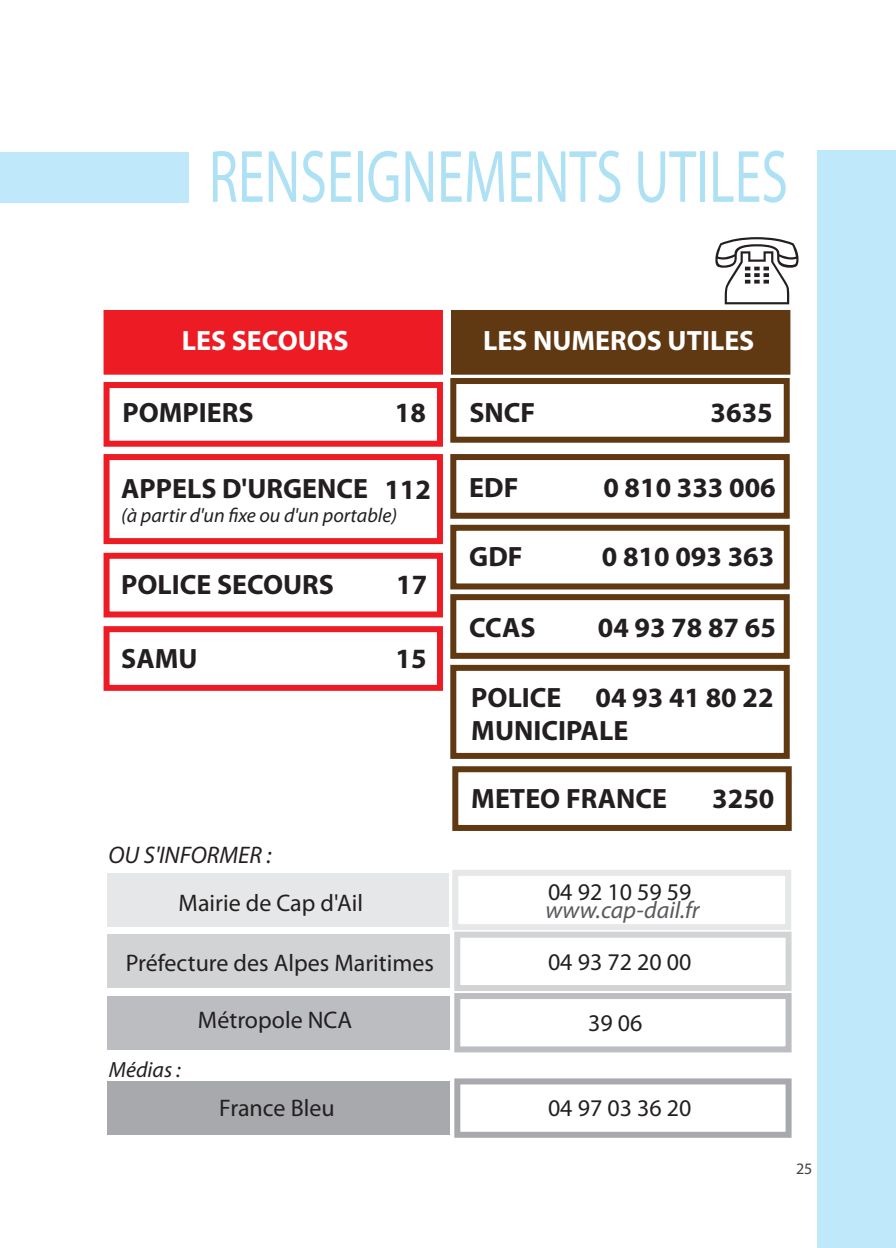
<style>
.page{position:relative;width:896px;height:1248px;background:#fff}
.page>*{position:absolute;margin:0;border:0;box-sizing:border-box;transform-origin:0 0}
.t1{font:74.8px "Myriad Pro";color:#aee1f3;scale:.72 1}
.t2{font:700 28px/33.6px "Myriad Pro";color:#231f20}
.t3{font:700 28px "Myriad Pro";color:#fff}
.t4{font:24px "Myriad Pro";color:#231f20}
.t5{font:italic 24px "Myriad Pro";color:#58595b}
.t6{font:italic 24px "Myriad Pro";color:#231f20}
.t7{font:italic 22px "Myriad Pro";color:#231f20}
.t8{font:italic 20px "Myriad Pro";color:#231f20}
.t9{font:16px "Myriad Pro";color:#404041}
</style>
<div class="page">
<svg style="left:103px;top:310px;width:340px;height:381px"></svg>
<svg style="left:450px;top:378px;width:342px;height:453px"></svg>
<div style="left:454px;top:313px;width:333px;height:58px;background:#603812"></div>
<div style="left:451px;top:310px;width:339px;height:64px;border:6px solid #603812"></div>
<div style="left:107px;top:934px;width:343px;height:53px;background:#d1d3d4"></div>
<div style="left:107px;top:873px;width:342px;height:53px;background:#e6e7e8"></div>
<div style="left:107px;top:995px;width:343px;height:54px;background:#bbbdc0"></div>
<div style="left:107px;top:1081px;width:343px;height:53px;background:#a7a9ac"></div>
<div style="left:454px;top:931px;width:337px;height:59px;border:6px solid #d1d3d4"></div>
<div style="left:452px;top:869px;width:339px;height:61px;border:6px solid #e6e7e8"></div>
<div style="left:454px;top:992px;width:337px;height:60px;border:6px solid #bbbdc0"></div>
<div style="left:454px;top:1078px;width:337px;height:59px;border:6px solid #a7a9ac"></div>
<div style="left:0;top:152px;width:189px;height:51px;background:#c0e8fb"></div>
<div style="left:818px;top:151px;width:78px;height:1096px;background:#c0e8fb"></div>
<h1 class="t1" style="left:209px;top:148px;width:806px">RENSEIGNEMENTS UTILES</h1>
<p class="t3" style="left:182px;top:330px;width:168px">LES SECOURS</p>
<p class="t3" style="left:483px;top:330px;width:273px">LES NUMEROS UTILES</p>
<p class="t2" style="left:123px;top:398px;width:132px">POMPIERS</p>
<p class="t2" style="left:395px;top:398px;width:33px">18</p>
<p class="t2" style="left:469px;top:398px;width:67px">SNCF</p>
<p class="t2" style="left:710px;top:398px;width:64px">3635</p>
<p class="t2" style="left:121px;top:474px;width:248px">APPELS D'URGENCE</p>
<p class="t8" style="left:121px;top:508px;width:277px">(à partir d'un fixe ou d'un portable)</p>
<p class="t2" style="left:384px;top:474px;width:48px">112</p>
<p class="t2" style="left:121px;top:570px;width:214px">POLICE SECOURS</p>
<p class="t2" style="left:396px;top:570px;width:33px">17</p>
<p class="t2" style="left:121px;top:643px;width:78px">SAMU</p>
<p class="t2" style="left:395px;top:643px;width:33px">15</p>
<p class="t6" style="left:109px;top:846px;width:164px">OU S'INFORMER :</p>
<p class="t4" style="left:179px;top:894px;width:186px">Mairie de Cap d'Ail</p>
<p class="t4" style="left:126px;top:953px;width:310px">Préfecture des Alpes Maritimes</p>
<p class="t4" style="left:198px;top:1010px;width:156px">Métropole NCA</p>
<p class="t7" style="left:109px;top:1060px;width:74px">Médias :</p>
<p class="t4" style="left:219px;top:1098px;width:117px">France Bleu</p>
<p class="t2" style="left:469px;top:472px;width:51px">EDF</p>
<p class="t2" style="left:603px;top:472px;width:174px">0 810 333 006</p>
<p class="t2" style="left:469px;top:542px;width:55px">GDF</p>
<p class="t2" style="left:602px;top:542px;width:174px">0 810 093 363</p>
<p class="t2" style="left:469px;top:612px;width:68px">CCAS</p>
<p class="t2" style="left:598px;top:612px;width:180px">04 93 78 87 65</p>
<p class="t2" style="left:471px;top:682px;width:304px">POLICE 04 93 41 80 22<br>MUNICIPALE</p>
<p class="t2" style="left:471px;top:783px;width:197px">METEO FRANCE</p>
<p class="t2" style="left:712px;top:783px;width:64px">3250</p>
<p class="t4" style="left:548px;top:882px;width:145px">04 92 10 59 59</p>
<p class="t5" style="left:545px;top:900px;width:156px">www.cap-dail.fr</p>
<p class="t4" style="left:548px;top:952px;width:145px">04 93 72 20 00</p>
<p class="t4" style="left:588px;top:1013px;width:56px">39 06</p>
<p class="t4" style="left:548px;top:1098px;width:145px">04 97 03 36 20</p>
<p class="t9" style="left:796px;top:1161px;width:18px">25</p>
</div>
